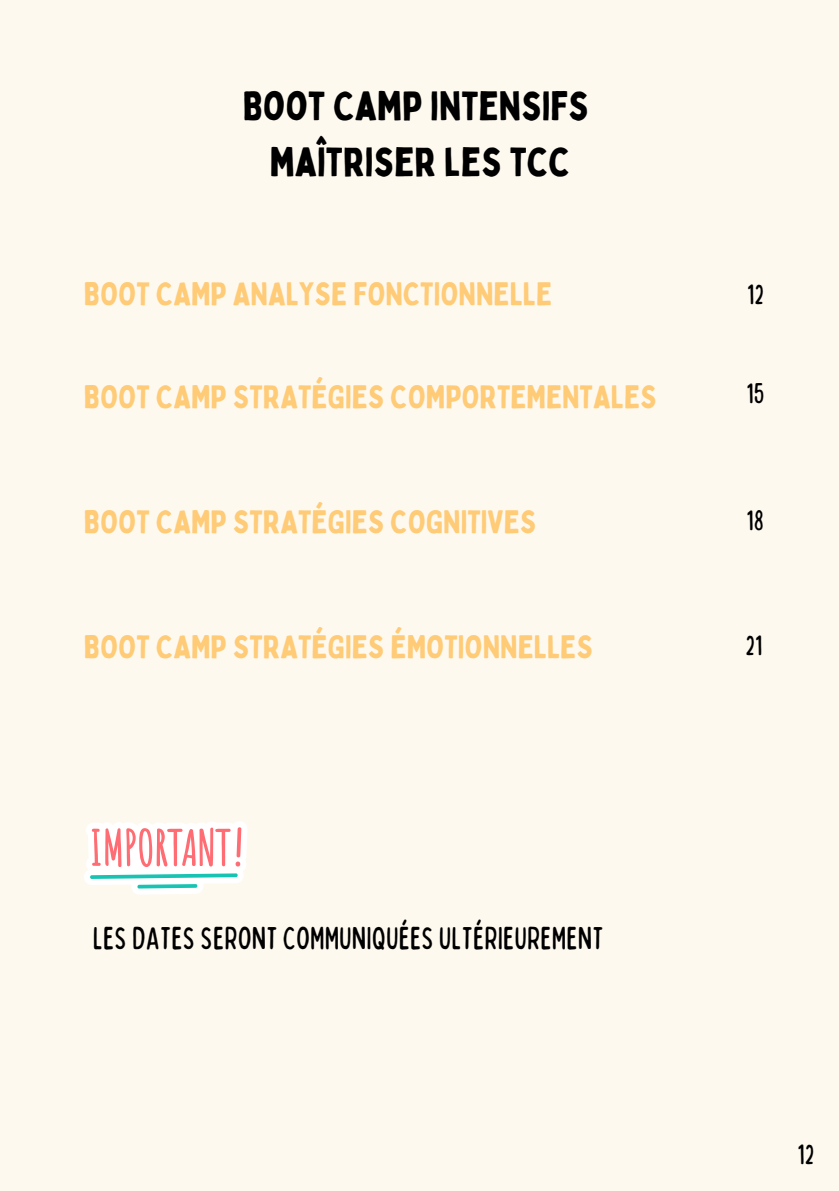
<style>
.page{position:relative;width:839px;height:1191px;background:#fff}
.page>*{position:absolute;margin:0;border:0;box-sizing:border-box;transform-origin:0 0}
.t1{font:40px/55.6px "Bobby Jones";color:#000;text-align:center}
.t2{font:32px "Bobby Jones";color:#ffcb77}
.t3{font:condensed 32px "Bobby Jones Soft";color:#000}
.t4{font:condensed 28px "Bobby Jones Soft";color:#000}
</style>
<div class="page">
<div style="left:0;top:0;width:838px;height:1191px;background:#fef9ef"></div>
<svg style="left:84px;top:821px;width:163px;height:73px"></svg>
<p class="t1" style="left:243px;top:78px;width:347px">BOOT CAMP INTENSIFS<br>MAÎTRISER LES TCC</p>
<p class="t2" style="left:84px;top:273px;width:470px">BOOT CAMP ANALYSE FONCTIONNELLE</p>
<p class="t2" style="left:84px;top:376px;width:574px">BOOT CAMP STRATÉGIES COMPORTEMENTALES</p>
<p class="t2" style="left:84px;top:502px;width:454px">BOOT CAMP STRATÉGIES COGNITIVES</p>
<p class="t2" style="left:84px;top:627px;width:510px">BOOT CAMP STRATÉGIES ÉMOTIONNELLES</p>
<p class="t4" style="left:747px;top:277px;width:19px">12</p>
<p class="t4" style="left:746px;top:375px;width:20px">15</p>
<p class="t4" style="left:746px;top:503px;width:19px">18</p>
<p class="t4" style="left:745px;top:628px;width:19px">21</p>
<p class="t3" style="left:93px;top:918px;width:512px">LES DATESSERONT COMMUNIQUÉESULTÉRIEUREMENT</p>
<p class="t4" style="left:797px;top:1136px;width:19px">12</p>
</div>
